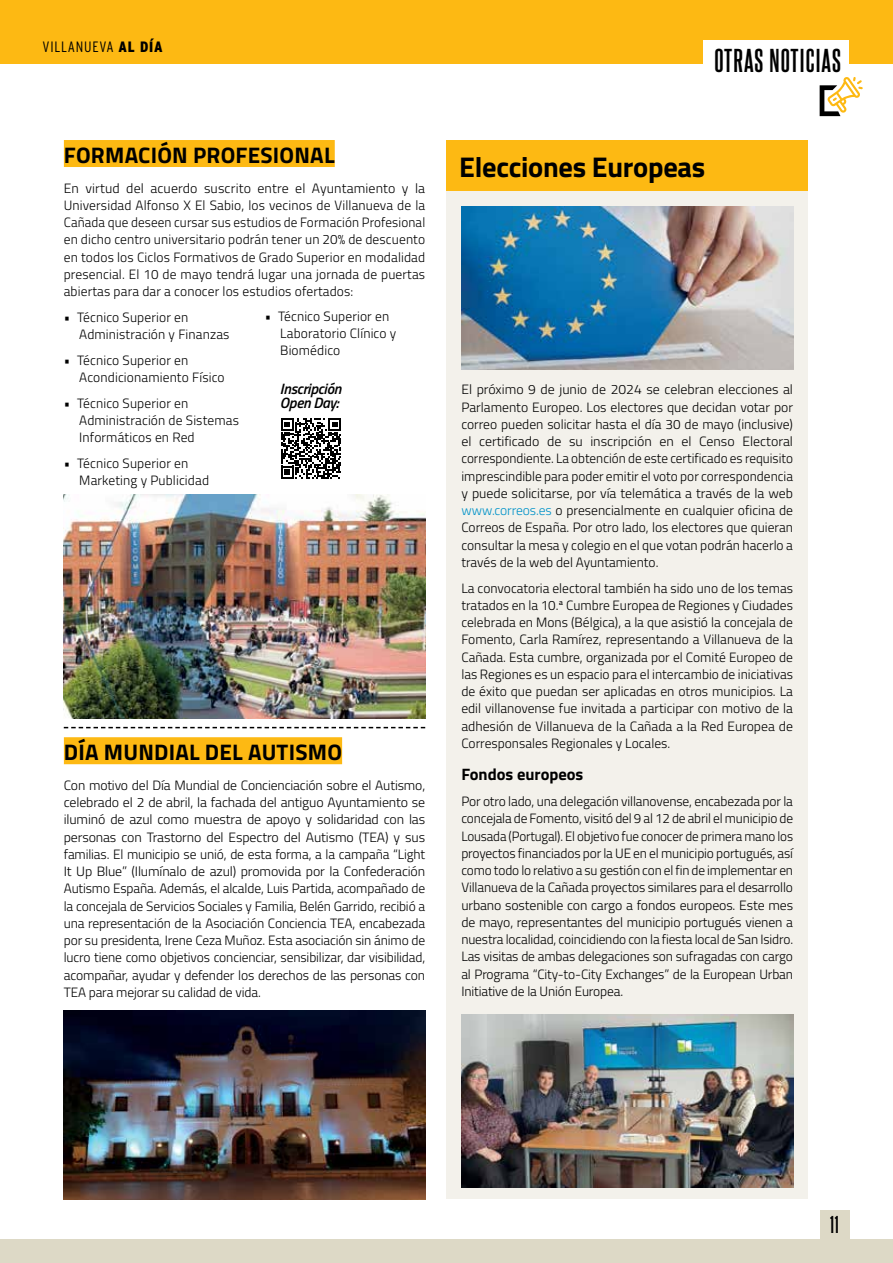
<style>
.page{position:relative;width:893px;height:1263px;background:#fff}
.page>*{position:absolute;margin:0;border:0;box-sizing:border-box;transform-origin:0 0}
.TÍTULO{font:700 28.5px "Titillium";letter-spacing:-.01em;color:#000}
.t1{font:700 28.5px "Steelfish Rg";letter-spacing:.04em;color:#000}
.LADILLA_OTRAS_NOTICIAS{font:700 22.5px "Titillium";letter-spacing:.01em;color:#000}
.t2{font:700 21px "Steelfish Rg";color:#000}
.LADILLA_OTRAS_NOTICIAS-2{font:700 16.5px "Titillium";color:#000}
.t3{font:italic 600 15px/13.5px "Titillium";letter-spacing:-.02em;color:#000}
.t4{font:300 condensed 15px "Interstate";letter-spacing:.05em;color:#000}
.LADILLA_OTRAS_NOTICIAS-3{font:300 13.5px/17.2px "Titillium";letter-spacing:.01em;color:#000;text-align:justify}
.s1{font-weight:900}
.s2{color:#0092c8}
</style>
<div class="page">
<svg style="left:820px;top:77px;width:43px;height:39px"></svg>
<div style="left:0;top:0;width:893px;height:64px;background:#fdb913"></div>
<div style="left:703px;top:40px;width:146px;height:36px;background:#fff"></div>
<div style="left:446px;top:191px;width:362px;height:1008px;background:#f3f1eb"></div>
<div style="left:446px;top:140px;width:362px;height:51px;background:#fdb913"></div>
<div style="left:64px;top:737px;width:278px;height:27px;background:#fdb913"></div>
<div style="left:64px;top:140px;width:271px;height:27px;background:#fdb913"></div>
<svg style="left:64px;top:727px;width:361px;height:1px"></svg>
<img style="left:64px;top:1010px;width:361px;height:189px">
<img style="left:461px;top:206px;width:332px;height:164px">
<img style="left:461px;top:1014px;width:332px;height:174px">
<img style="left:64px;top:495px;width:361px;height:224px">
<svg style="left:281px;top:418px;width:60px;height:60px"></svg>
<div style="left:0;top:1239px;width:893px;height:24px;background:#ddd9c6"></div>
<div style="left:820px;top:1209px;width:29px;height:30px;background:#ddd9c6"></div>
<p class="t4" style="left:43px;top:38px;width:122px">VILLANUEVA <span class="s1">AL DÍA</span></p>
<p class="LADILLA_OTRAS_NOTICIAS" style="left:64px;top:137px;width:272px">FORMACIÓN PROFESIONAL</p>
<p class="LADILLA_OTRAS_NOTICIAS-3" style="left:64px;top:179px;width:363px">En virtud del acuerdo suscrito entre el Ayuntamiento y la Universidad Alfonso X El Sabio, los vecinos de Villanueva de la Cañada que deseen cursar sus estudios de Formación Profesional en dicho centro universitario podrán tener un 20% de descuento en todos los Ciclos Formativos de Grado Superior en modalidad presencial. El 10 de mayo tendrá lugar una jornada de puertas abiertas para dar a conocer los estudios ofertados:</p>
<p class="LADILLA_OTRAS_NOTICIAS-3" style="left:79px;top:308px;width:152px;text-indent:-16px">• Técnico Superior en<br>Administración y Finanzas</p>
<p class="LADILLA_OTRAS_NOTICIAS-3" style="left:79px;top:351px;width:147px;text-indent:-16px">• Técnico Superior en<br>Acondicionamiento Físico</p>
<p class="LADILLA_OTRAS_NOTICIAS-3" style="left:79px;top:394px;width:161px;text-align:left;text-indent:-16px">• Técnico Superior en<br>Administración de Sistemas<br>Informáticos en Red</p>
<p class="LADILLA_OTRAS_NOTICIAS-3" style="left:79px;top:454px;width:131px;text-indent:-16px">• Técnico Superior en<br>Marketing y Publicidad</p>
<p class="LADILLA_OTRAS_NOTICIAS-3" style="left:280px;top:307px;width:118px;text-align:left;text-indent:-16px">• Técnico Superior en<br>Laboratorio Clínico y<br>Biomédico</p>
<p class="t3" style="left:280px;top:381px;width:63px">Inscripción<br>Open Day:</p>
<p class="LADILLA_OTRAS_NOTICIAS" style="left:64px;top:735px;width:280px">DÍA MUNDIAL DEL AUTISMO</p>
<p class="LADILLA_OTRAS_NOTICIAS-3" style="left:64px;top:776px;width:363px">Con motivo del Día Mundial de Concienciación sobre el Autismo, celebrado el 2 de abril, la fachada del antiguo Ayuntamiento se iluminó de azul como muestra de apoyo y solidaridad con las personas con Trastorno del Espectro del Autismo (TEA) y sus familias. El municipio se unió, de esta forma, a la campaña “Light It Up Blue” (Ilumínalo de azul) promovida por la Confederación Autismo España. Además, el alcalde, Luis Partida, acompañado de la concejala de Servicios Sociales y Familia, Belén Garrido, recibió a una representación de la Asociación Conciencia TEA, encabezada por su presidenta, Irene Ceza Muñoz. Esta asociación sin ánimo de lucro tiene como objetivos concienciar, sensibilizar, dar visibilidad, acompañar, ayudar y defender los derechos de las personas con TEA para mejorar su calidad de vida.</p>
<h1 class="t1" style="left:714px;top:40px;width:128px">OTRAS NOTICIAS</h1>
<p class="TÍTULO" style="left:459px;top:145px;width:248px">Elecciones Europeas</p>
<p class="LADILLA_OTRAS_NOTICIAS-3" style="left:461px;top:380px;width:333px">El próximo 9 de junio de 2024 se celebran elecciones al Parlamento Europeo. Los electores que decidan votar por correo pueden solicitar hasta el día 30 de mayo (inclusive) el certificado de su inscripción en el Censo Electoral correspondiente. La obtención de este certificado es requisito imprescindible para poder emitir el voto por correspondencia y puede solicitarse, por vía telemática a través de la web <span class="s2">www.correos.es</span> o presencialmente en cualquier oficina de Correos de España. Por otro lado, los electores que quieran consultar la mesa y colegio en el que votan podrán hacerlo a través de la web del Ayuntamiento.</p>
<p class="LADILLA_OTRAS_NOTICIAS-3" style="left:461px;top:578px;width:333px">La convocatoria electoral también ha sido uno de los temas tratados en la 10.ª Cumbre Europea de Regiones y Ciudades celebrada en Mons (Bélgica), a la que asistió la concejala de Fomento, Carla Ramírez, representando a Villanueva de la Cañada. Esta cumbre, organizada por el Comité Europeo de las Regiones es un espacio para el intercambio de iniciativas de éxito que puedan ser aplicadas en otros municipios. La edil villanovense fue invitada a participar con motivo de la adhesión de Villanueva de la Cañada a la Red Europea de Corresponsales Regionales y Locales.</p>
<p class="LADILLA_OTRAS_NOTICIAS-2" style="left:461px;top:762px;width:124px">Fondos europeos</p>
<p class="LADILLA_OTRAS_NOTICIAS-3" style="left:461px;top:792px;width:333px">Por otro lado, una delegación villanovense, encabezada por la concejala de Fomento, visitó del 9 al 12 de abril el municipio de Lousada (Portugal). El objetivo fue conocer de primera mano los proyectos financiados por la UE en el municipio portugués, así como todo lo relativo a su gestión con el fin de implementar en Villanueva de la Cañada proyectos similares para el desarrollo urbano sostenible con cargo a fondos europeos. Este mes de mayo, representantes del municipio portugués vienen a nuestra localidad, coincidiendo con la fiesta local de San Isidro.<br>Las visitas de ambas delegaciones son sufragadas con cargo al Programa “City-to-City Exchanges” de la European Urban Initiative de la Unión Europea.</p>
<h3 class="t2" style="left:830px;top:1210px;width:10px">11</h3>
</div>
